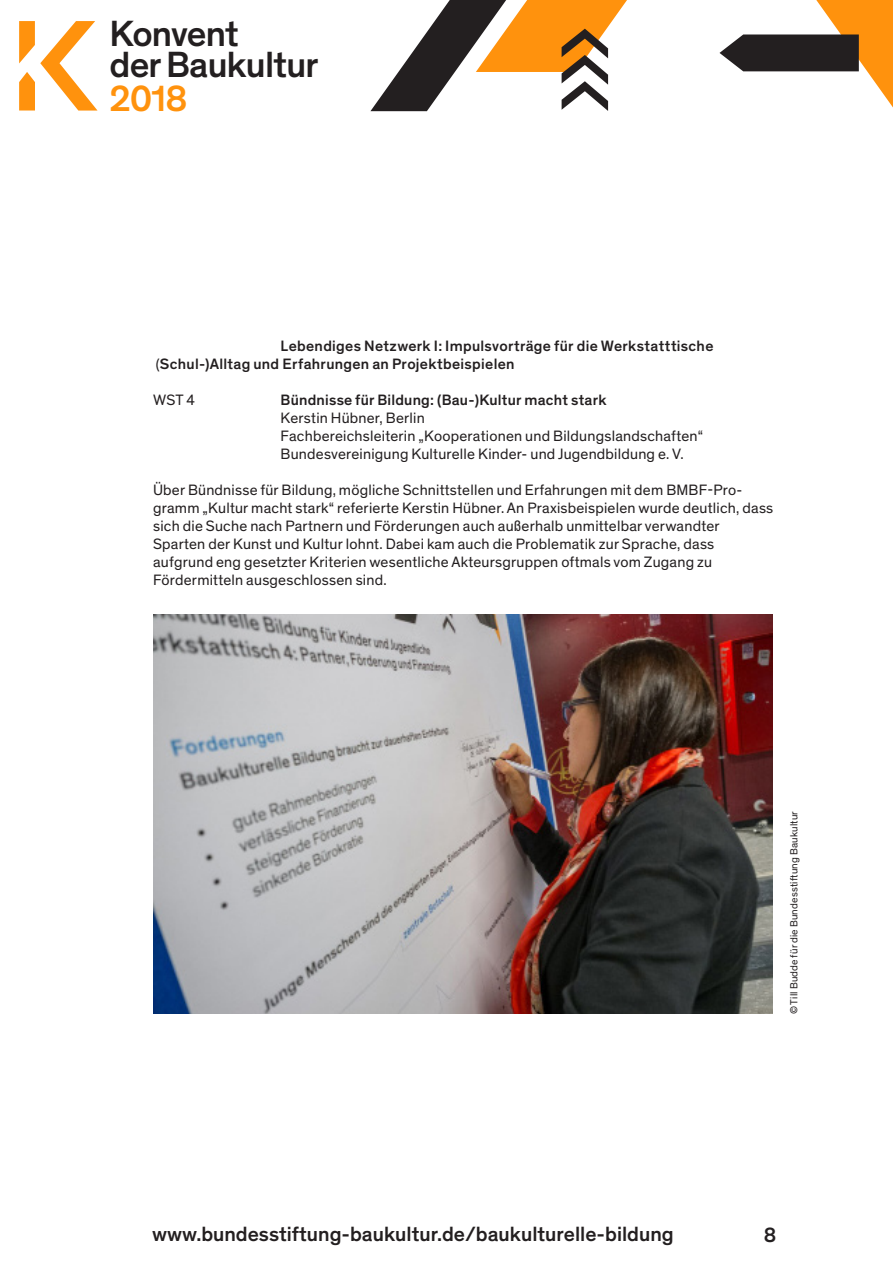
<style>
.page{position:relative;width:893px;height:1263px;background:#fff}
.page>*{position:absolute;margin:0;border:0;box-sizing:border-box;transform-origin:0 0}
.t1{font:500 37.05px/30.6px "Theinhardt";letter-spacing:-.02em;color:#231f20}
.t2{font:500 37.05px "Theinhardt";color:#ff920d}
.t3{font:500 21px "Theinhardt";color:#231f20}
.Fließtext{font:15.3px/18px "Theinhardt";letter-spacing:.015em;color:#231f20}
.Programmablauf{font:500 15.3px "Theinhardt";letter-spacing:.02em;color:#231f20}
.Fließtext-2{font:500 15.3px "Theinhardt";letter-spacing:.015em;color:#231f20}
.t4{font:10.5px "Theinhardt";letter-spacing:.015em;color:#231f20}
.s1{font-weight:400}
</style>
<div class="page">
<svg style="left:19px;top:21px;width:79px;height:90px"></svg>
<svg style="left:370px;top:0;width:523px;height:111px"></svg>
<img style="left:153px;top:614px;width:620px;height:399px">
<h1 class="t1" style="left:109px;top:19px;width:211px">Konvent<br>der Baukultur</h1>
<h1 class="t2" style="left:109px;top:76px;width:80px">2018</h1>
<p class="Programmablauf" style="left:281px;top:336px;width:434px">Lebendiges Netzwerk I: Impulsvorträge für die Werkstatttische</p>
<p class="Programmablauf" style="left:156px;top:354px;width:360px"><span class="s1">(</span>Schul-)Alltag und Erfahrungen an Projektbeispielen</p>
<p class="Fließtext" style="left:153px;top:391px;width:43px">WST 4</p>
<p class="Fließtext-2" style="left:281px;top:390px;width:327px">Bündnisse für Bildung: (Bau-)Kultur macht stark</p>
<p class="Fließtext" style="left:281px;top:409px;width:146px">Kerstin Hübner, Berlin</p>
<p class="Fließtext" style="left:281px;top:427px;width:424px">Fachbereichsleiterin „Kooperationen und Bildungslandschaften“</p>
<p class="Fließtext" style="left:281px;top:445px;width:404px">Bundesvereinigung Kulturelle Kinder- und Jugendbildung e. V.</p>
<p class="Fließtext" style="left:153px;top:481px;width:622px">Über Bündnisse für Bildung, mögliche Schnittstellen und Erfahrungen mit dem BMBF-Pro&shy;gramm „Kultur macht stark“ referierte Kerstin Hübner. An Praxisbeispielen wurde deutlich, dass sich die Suche nach Partnern und Förderungen auch außerhalb unmittelbar verwandter Sparten der Kunst und Kultur lohnt. Dabei kam auch die Problematik zur Sprache, dass aufgrund eng gesetzter Kriterien wesentliche Akteursgruppen oftmals vom Zugang zu Fördermitteln ausgeschlossen sind.</p>
<p class="t4" style="left:788px;top:1014px;width:205px;rotate:-90deg">© Till Budde für die Bundesstiftung Baukultur</p>
<h2 class="t3" style="left:152px;top:1221px;width:523px">www.bundesstiftung-baukultur.de/baukulturelle-bildung</h2>
<h2 class="t3" style="left:764px;top:1222px;width:14px">8</h2>
</div>
